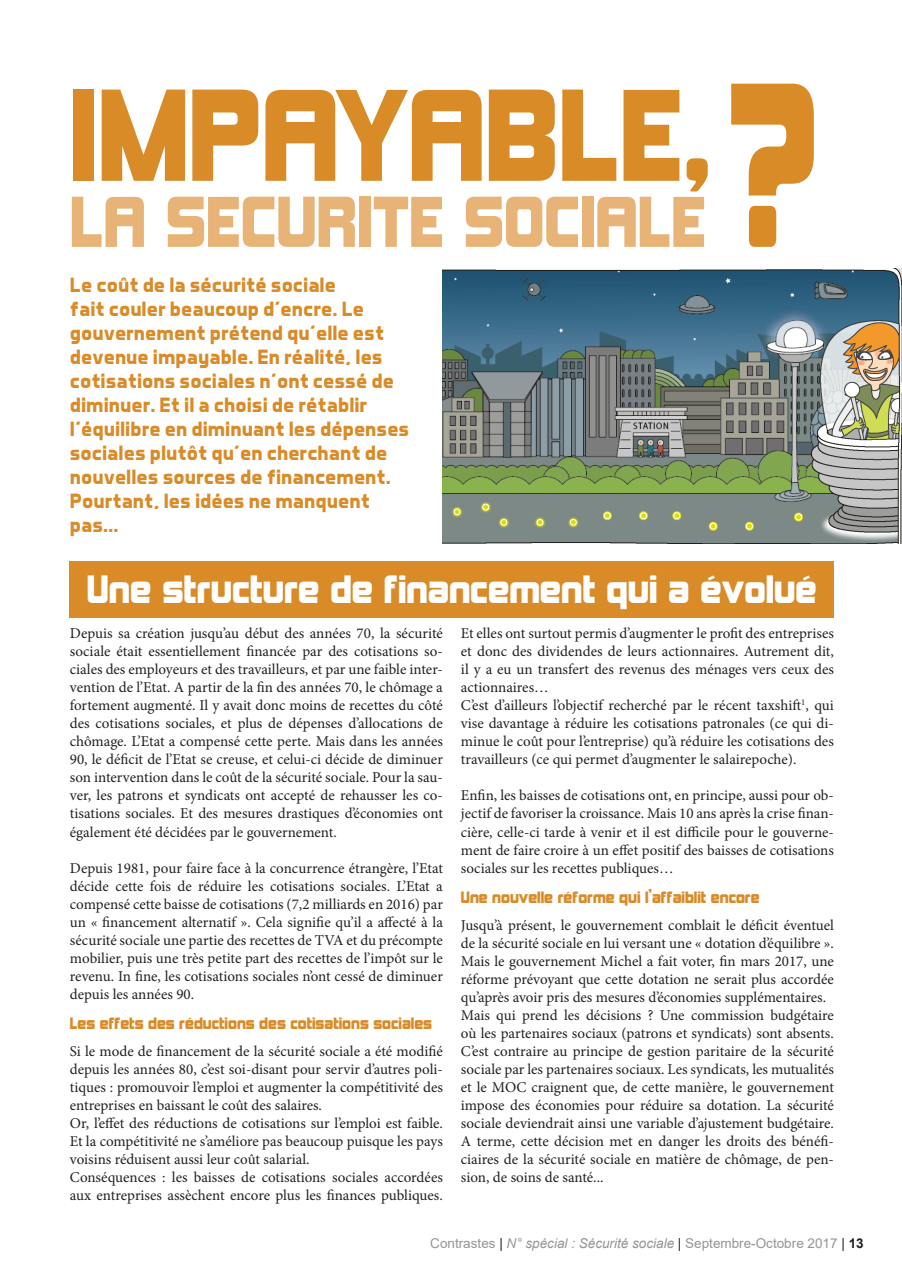
<style>
.page{position:relative;width:902px;height:1272px;background:#fff}
.page>*{position:absolute;margin:0;border:0;box-sizing:border-box;transform-origin:0 0}
.Titre_Spécial_B{font:214.65px "Kimberley";color:#d98b28;scale:.74 1}
.Titre_Spécial_B-2{font:120px "Kimberley";color:#d98b28}
.Titre_Spécial_B-3{font:66px "Kimberley";color:#e7b376}
.ST{font:36px "Kimberley";color:#fff}
.Introduction_2{font:700 21px/24px "Aero Matics";color:#d98b28}
.t1{font:15px/18px "Minion Pro";color:#231f20;text-align:justify}
.ST-2{font:15px "Kimberley";color:#d98b28}
.t2{font:13.5px "Arial";color:#939598}
.s1{color:#231f20}
.s2{font-style:italic}
.s3{font-weight:700;color:#231f20}
</style>
<div class="page">
<img style="left:443px;top:268px;width:458px;height:275px">
<div style="left:70px;top:561px;width:763px;height:57px;background:#d98b28"></div>
<p class="Titre_Spécial_B-2" style="left:70px;top:69px;width:643px">IMPAYABLE,</p>
<p class="Titre_Spécial_B-3" style="left:70px;top:185px;width:637px">LA SECURITE SOCIALE</p>
<p class="Introduction_2" style="left:70px;top:273px;width:267px">Le coût de la sécurité sociale</p>
<p class="Titre_Spécial_B" style="left:726px;top:46px;width:126px">?</p>
<p class="Introduction_2" style="left:70px;top:297px;width:341px">fait couler beaucoup d’encre. Le gouvernement prétend qu’elle est devenue impayable. En réalité, les cotisations sociales n’ont cessé de diminuer. Et il a choisi de rétablir l’équilibre en diminuant les dépenses sociales plutôt qu’en cherchant de nouvelles sources de financement.<br>Pourtant, les idées ne manquent pas…</p>
<p class="ST" style="left:87px;top:569px;width:731px">Une structure de financement qui a évolué</p>
<p class="t1" style="left:70px;top:624px;width:374px">Depuis sa création jusqu’au début des années 70, la sécurité sociale était essentiellement financée par des cotisations so&shy;ciales des employeurs et des travailleurs, et par une faible inter&shy;vention de l’Etat. A partir de la fin des années 70, le chômage a fortement augmenté. Il y avait donc moins de recettes du côté des cotisations sociales, et plus de dépenses d’allocations de chômage. L’Etat a compensé cette perte. Mais dans les années 90, le déficit de l’Etat se creuse, et celui-ci décide de diminuer son intervention dans le coût de la sécurité sociale. Pour la sau&shy;ver, les patrons et syndicats ont accepté de rehausser les co&shy;tisations sociales. Et des mesures drastiques d’économies ont également été décidées par le gouvernement.</p>
<p class="t1" style="left:70px;top:858px;width:374px">Depuis 1981, pour faire face à la concurrence étrangère, l’Etat décide cette fois de réduire les cotisations sociales. L’Etat a compensé cette baisse de cotisations (7,2 milliards en 2016) par un « financement alternatif ». Cela signifie qu’il a affecté à la sécurité sociale une partie des recettes de TVA et du précompte mobilier, puis une très petite part des recettes de l’impôt sur le revenu. In fine, les cotisations sociales n’ont cessé de diminuer depuis les années 90.</p>
<p class="ST-2" style="left:70px;top:1015px;width:364px">Les effets des réductions des cotisations sociales</p>
<p class="t1" style="left:70px;top:1042px;width:374px">Si le mode de financement de la sécurité sociale a été modifié depuis les années 80, c’est soi-disant pour servir d’autres poli&shy;tiques : promouvoir l’emploi et augmenter la compétitivité des entreprises en baissant le coût des salaires.</p>
<p class="t1" style="left:70px;top:1114px;width:374px">Or, l’effet des réductions de cotisations sur l’emploi est faible.<br>Et la compétitivité ne s’améliore pas beaucoup puisque les pays voisins réduisent aussi leur coût salarial.</p>
<p class="t1" style="left:70px;top:1168px;width:374px">Conséquences : les baisses de cotisations sociales accordées aux entreprises assèchent encore plus les finances publiques.</p>
<p class="t1" style="left:461px;top:624px;width:374px">Et elles ont surtout permis d’augmenter le profit des entreprises et donc des dividendes de leurs actionnaires. Autrement dit, il y a eu un transfert des revenus des ménages vers ceux des actionnaires…</p>
<p class="t1" style="left:461px;top:696px;width:374px">C’est d’ailleurs l’objectif recherché par le récent taxshift<sup>1</sup>, qui vise davantage à réduire les cotisations patronales (ce qui di&shy;minue le coût pour l’entreprise) qu’à réduire les cotisations des travailleurs (ce qui permet d’augmenter le salairepoche).</p>
<p class="t1" style="left:461px;top:786px;width:374px">Enfin, les baisses de cotisations ont, en principe, aussi pour ob&shy;jectif de favoriser la croissance. Mais 10 ans après la crise finan&shy;cière, celle-ci tarde à venir et il est difficile pour le gouverne&shy;ment de faire croire à un effet positif des baisses de cotisations sociales sur les recettes publiques…</p>
<p class="ST-2" style="left:461px;top:889px;width:300px">Une nouvelle réforme qui l’affaiblit encore</p>
<p class="t1" style="left:461px;top:916px;width:374px">Jusqu’à présent, le gouvernement comblait le déficit éventuel de la sécurité sociale en lui versant une « dotation d’équilibre ».<br>Mais le gouvernement Michel a fait voter, fin mars 2017, une réforme prévoyant que cette dotation ne serait plus accordée qu’après avoir pris des mesures d’économies supplémentaires.</p>
<p class="t1" style="left:461px;top:1006px;width:374px">Mais qui prend les décisions ? Une commission budgétaire où les partenaires sociaux (patrons et syndicats) sont absents.<br>C’est contraire au principe de gestion paritaire de la sécurité sociale par les partenaires sociaux. Les syndicats, les mutualités et le MOC craignent que, de cette manière, le gouvernement impose des économies pour réduire sa dotation. La sécurité sociale deviendrait ainsi une variable d’ajustement budgétaire.<br>A terme, cette décision met en danger les droits des bénéfi&shy;ciaires de la sécurité sociale en matière de chômage, de pen&shy;sion, de soins de santé...</p>
<p class="t2" style="left:430px;top:1233px;width:435px">Contrastes <span class="s1">|</span> <span class="s2">N° spécial : Sécurité sociale</span> <span class="s1">|</span> Septembre-Octobre 2017 <span class="s1">|</span> <span class="s3">13</span></p>
</div>
